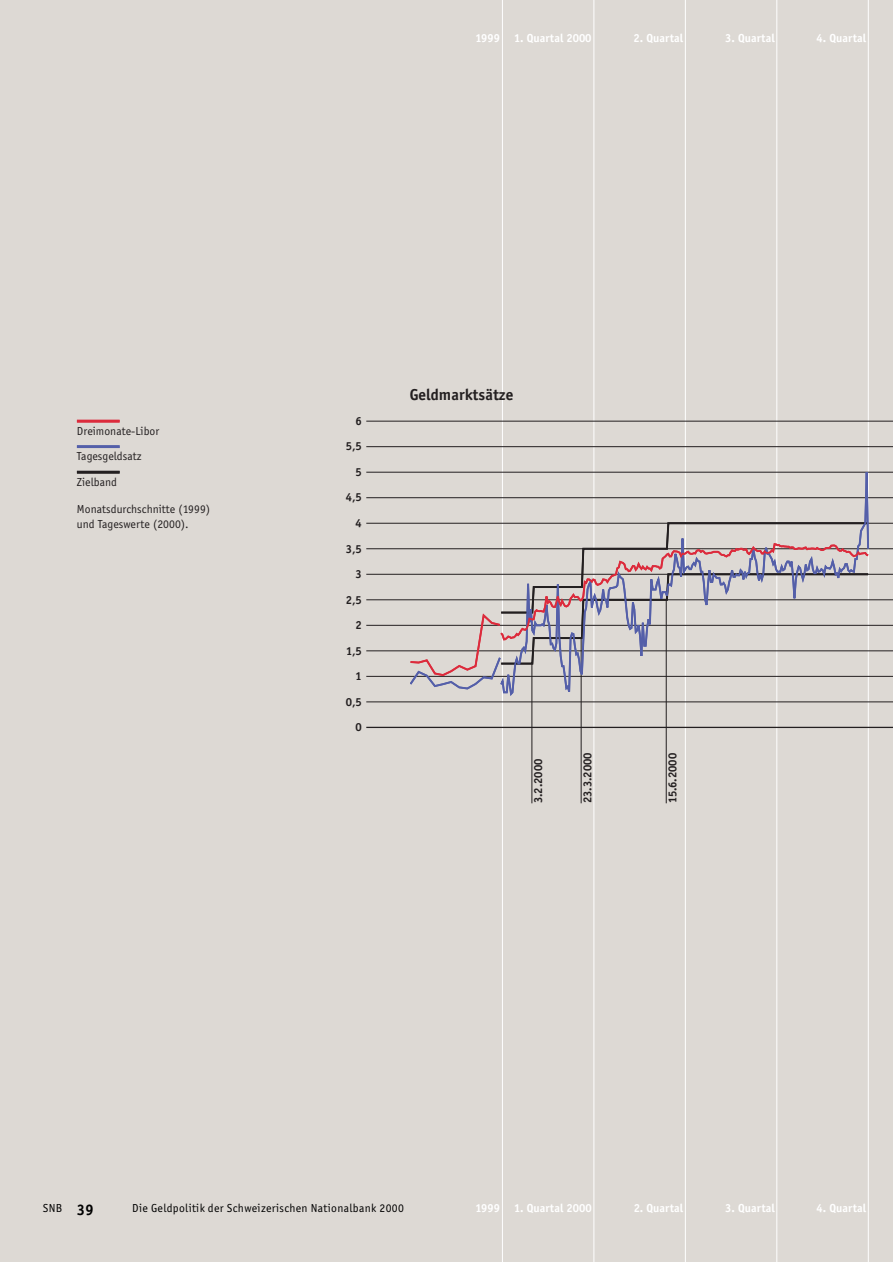
<style>
.page{position:relative;width:893px;height:1262px;background:#fff}
.page>*{position:absolute;margin:0;border:0;box-sizing:border-box;transform-origin:0 0}
.t1{font:700 16.35px "Officina Sans";letter-spacing:.005em;color:#231f20}
.t2{font:700 12px "Officina Sans";letter-spacing:.005em;color:#fff}
.t3{font:12px/25.5px "Officina Sans";letter-spacing:.005em;color:#231f20}
.t4{font:12px "Officina Sans";letter-spacing:.03em;color:#000}
.t5{font:700 12px/25.5px "Officina Sans";color:#231f20;text-align:right}
.s1{font-weight:700;font-size:15.75px}
</style>
<div class="page">
<div style="left:0;top:0;width:892px;height:1262px;background:#ddd9d4"></div>
<hr style="left:502px;top:0;width:1px;height:1262px;background:#fff">
<hr style="left:593px;top:0;width:1px;height:1262px;background:#fff">
<hr style="left:685px;top:0;width:1px;height:1262px;background:#fff">
<hr style="left:776px;top:0;width:1px;height:1262px;background:#fff">
<hr style="left:868px;top:0;width:1px;height:1262px;background:#fff">
<hr style="left:366px;top:472px;width:526px;height:1px;background:#231f20">
<hr style="left:366px;top:497px;width:526px;height:1px;background:#231f20">
<hr style="left:366px;top:523px;width:526px;height:1px;background:#231f20">
<hr style="left:366px;top:548px;width:526px;height:1px;background:#231f20">
<hr style="left:366px;top:446px;width:526px;height:1px;background:#231f20">
<hr style="left:366px;top:421px;width:526px;height:1px;background:#231f20">
<hr style="left:366px;top:701px;width:526px;height:1px;background:#231f20">
<hr style="left:366px;top:676px;width:526px;height:1px;background:#231f20">
<hr style="left:366px;top:650px;width:526px;height:1px;background:#231f20">
<hr style="left:366px;top:625px;width:526px;height:1px;background:#231f20">
<hr style="left:366px;top:599px;width:526px;height:1px;background:#231f20">
<hr style="left:366px;top:574px;width:526px;height:1px;background:#231f20">
<hr style="left:531px;top:663px;width:1px;height:140px;background:#231f20">
<hr style="left:581px;top:638px;width:1px;height:165px;background:#231f20">
<hr style="left:666px;top:600px;width:1px;height:203px;background:#231f20">
<hr style="left:77px;top:420px;width:43px;height:2px;background:#dc2b3c">
<hr style="left:77px;top:445px;width:43px;height:3px;background:#545fa9">
<hr style="left:77px;top:471px;width:43px;height:2px;background:#231f20">
<svg style="left:500px;top:421px;width:369px;height:282px"></svg>
<svg style="left:411px;top:542px;width:459px;height:148px"></svg>
<hr style="left:366px;top:726px;width:526px;height:2px;background:#231f20">
<p class="t2" style="left:475px;top:33px;width:118px">1999 1. Quartal 2000</p>
<p class="t2" style="left:633px;top:33px;width:51px">2. Quartal</p>
<p class="t2" style="left:725px;top:33px;width:51px">3. Quartal</p>
<p class="t2" style="left:816px;top:33px;width:51px">4. Quartal</p>
<p class="t3" style="left:77px;top:419px;width:84px">Dreimonate-Libor<br>Tagesgeldsatz<br>Zielband</p>
<p class="t3" style="left:77px;top:502px;width:135px;line-height:15px">Monatsdurchschnitte (1999) und Tageswerte (2000).</p>
<p class="t5" style="left:355px;top:409px;width:8px">6</p>
<p class="t5" style="left:346px;top:434px;width:17px">5,5</p>
<p class="t5" style="left:346px;top:460px;width:17px">5<br>4,5<br>4</p>
<p class="t5" style="left:346px;top:536px;width:17px">3,5</p>
<p class="t5" style="left:355px;top:562px;width:8px">3</p>
<p class="t5" style="left:346px;top:588px;width:17px">2,5</p>
<p class="t5" style="left:355px;top:613px;width:8px">2</p>
<p class="t5" style="left:346px;top:639px;width:17px">1,5</p>
<p class="t5" style="left:355px;top:664px;width:8px">1</p>
<p class="t5" style="left:346px;top:690px;width:17px">0,5</p>
<p class="t5" style="left:355px;top:715px;width:8px">0</p>
<h1 class="t1" style="left:409px;top:388px;width:105px">Geldmarktsätze</h1>
<p class="t5" style="left:526px;top:803px;width:46px;rotate:-90deg">3.2.2000</p>
<p class="t5" style="left:575px;top:803px;width:52px;rotate:-90deg">23.3.2000</p>
<p class="t5" style="left:660px;top:803px;width:52px;rotate:-90deg">15.6.2000</p>
<p class="t4" style="left:43px;top:1203px;width:52px">SNB <span class="s1">39</span></p>
<p class="t4" style="left:132px;top:1203px;width:273px">Die Geldpolitik der Schweizerischen Nationalbank 2000</p>
<p class="t2" style="left:475px;top:1203px;width:118px">1999 1. Quartal 2000</p>
<p class="t2" style="left:633px;top:1203px;width:51px">2. Quartal</p>
<p class="t2" style="left:725px;top:1203px;width:51px">3. Quartal</p>
<p class="t2" style="left:816px;top:1203px;width:51px">4. Quartal</p>
</div>
